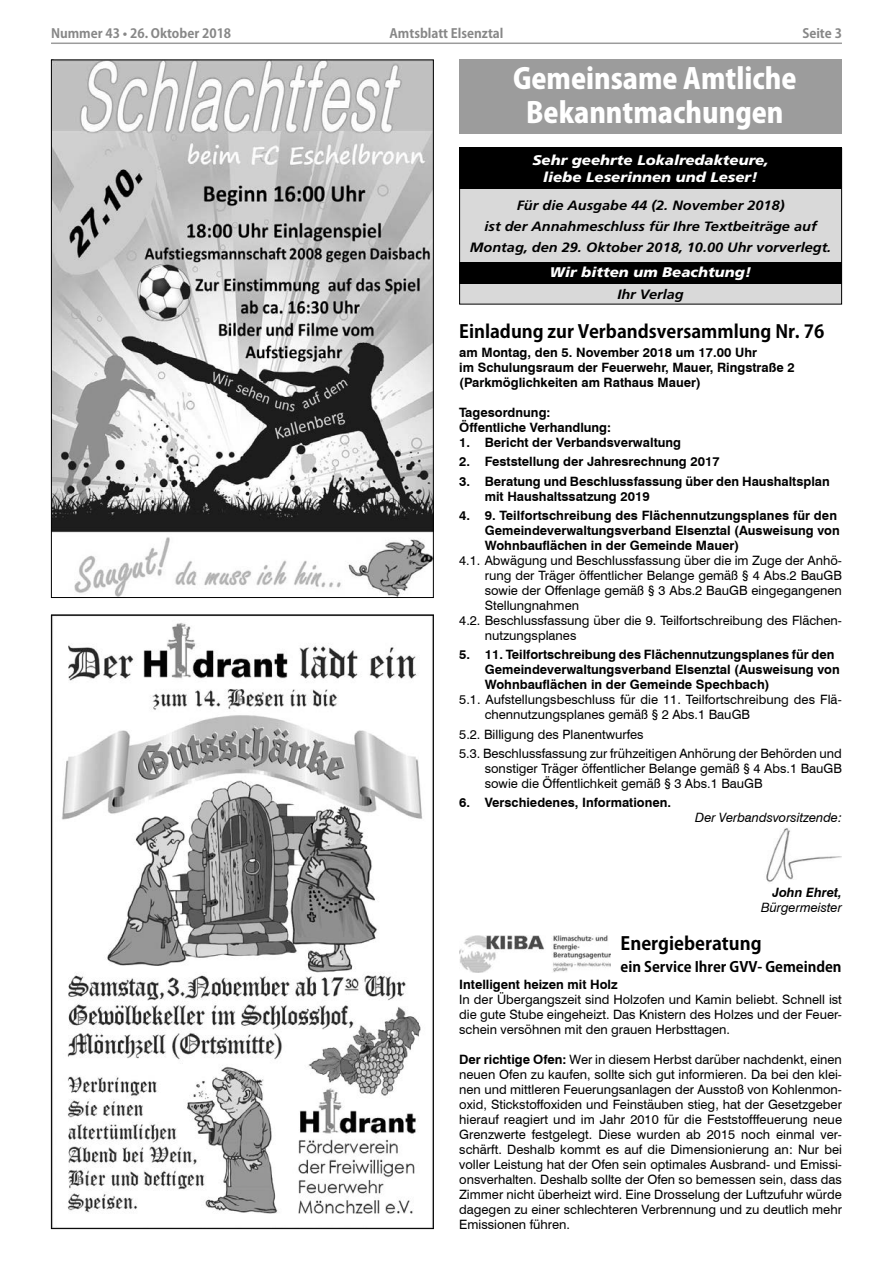
<style>
.page{position:relative;width:893px;height:1263px;background:#fff}
.page>*{position:absolute;margin:0;border:0;box-sizing:border-box;transform-origin:0 0}
.t1{font:800 28.35px/34px "Koz Go Pro";color:#fff;text-align:center;scale:.95 1}
.t2{font:700 18px "Koz Go Pro";color:#000}
.t3{font:700 14.25px "Koz Go Pro";color:#000}
.t4{font:italic 900 13.95px/16.8px "Frutiger";color:#fff;text-align:center;scale:1.08 1}
.t5{font:italic 700 13.5px/21px "Frutiger";color:#000;text-align:center;scale:1.08 1}
.t6{font:12.9px/15px "Swiss 721 BT";color:#000}
.t7{font:700 12.9px/15px "Swiss 721 BT";color:#000}
.t8{font:italic 12.9px "Swiss 721 BT";color:#000}
.t9{font:italic 700 12.9px "Swiss 721 BT";color:#000}
.t10{font:700 12.75px "Koz Go Pro";color:#878787}
.s1{font-weight:700}
</style>
<div class="page">
<hr style="left:51px;top:43px;width:791px;height:1px;background:#9c9c9c">
<img style="left:766px;top:828px;width:76px;height:55px">
<div style="left:459px;top:60px;width:383px;height:74px;background:#9c9c9c"></div>
<div style="left:459px;top:189px;width:383px;height:115px;background:#d9d9d9"></div>
<div style="left:459px;top:262px;width:383px;height:22px;background:#000"></div>
<div style="left:459px;top:147px;width:383px;height:42px;background:#000"></div>
<div style="left:459px;top:148px;width:383px;height:156px;border:1px solid #000"></div>
<img style="left:53px;top:62px;width:379px;height:534px">
<img style="left:62px;top:622px;width:360px;height:592px">
<img style="left:459px;top:935px;width:151px;height:37px">
<p class="t10" style="left:51px;top:25px;width:182px">Nummer 43 • 26. Oktober 2018</p>
<p class="t10" style="left:389px;top:25px;width:116px">Amtsblatt Elsenztal</p>
<p class="t10" style="left:802px;top:25px;width:41px">Seite 3</p>
<h1 class="t1" style="left:513px;top:63px;width:300px">Gemeinsame Amtliche<br>Bekanntmachungen</h1>
<p class="t4" style="left:532px;top:151px;width:221px">Sehr geehrte Lokalredakteure, liebe Leserinnen und Leser!</p>
<p class="t5" style="left:470px;top:195px;width:336px">Für die Ausgabe 44 (2. November 2018)<br>ist der Annahmeschluss für Ihre Textbeiträge auf<br>Montag, den 29. Oktober 2018, 10.00 Uhr vorverlegt.</p>
<p class="t5" style="left:617px;top:284px;width:63px">Ihr Verlag</p>
<p class="t4" style="left:550px;top:264px;width:188px">Wir bitten um Beachtung!</p>
<h2 class="t2" style="left:459px;top:319px;width:367px">Einladung zur Verbandsversammlung Nr. 76</h2>
<p class="t7" style="left:459px;top:344px;width:337px">am Montag, den 5. November 2018 um 17.00 Uhr<br>im Schulungsraum der Feuerwehr, Mauer, Ringstraße 2 (Parkmöglichkeiten am Rathaus Mauer)</p>
<p class="t7" style="left:459px;top:404px;width:153px">Tagesordnung:<br>Öffentliche Verhandlung:</p>
<p class="t7" style="left:459px;top:434px;width:223px">1. Bericht der Verbandsverwaltung</p>
<p class="t7" style="left:459px;top:454px;width:262px">2. Feststellung der Jahresrechnung 2017</p>
<p class="t7" style="left:485px;top:473px;width:347px;text-indent:-26px">3. Beratung und Beschlussfassung über den Haushaltsplan mit Haushaltssatzung 2019</p>
<p class="t7" style="left:485px;top:507px;width:356px;text-indent:-26px">4. 9. Teilfortschreibung des Flächennutzungsplanes für den<br>Gemeindeverwaltungsverband Elsenztal (Ausweisung von<br>Wohnbauflächen in der Gemeinde Mauer)</p>
<p class="t6" style="left:459px;top:552px;width:384px">4.1. Abwägung und Beschlussfassung über die im Zuge der Anhö-</p>
<p class="t6" style="left:485px;top:567px;width:359px">rung der Träger öffentlicher Belange gemäß § 4 Abs.2 BauGB</p>
<p class="t6" style="left:485px;top:582px;width:359px">sowie der Offenlage gemäß § 3 Abs.2 BauGB eingegangenen</p>
<p class="t6" style="left:485px;top:597px;width:96px">Stellungnahmen</p>
<p class="t6" style="left:459px;top:612px;width:384px">4.2. Beschlussfassung über die 9. Teilfortschreibung des Flächen-</p>
<p class="t6" style="left:485px;top:627px;width:93px">nutzungsplanes</p>
<p class="t7" style="left:485px;top:647px;width:356px;text-indent:-26px">5. 11. Teilfortschreibung des Flächennutzungsplanes für den<br>Gemeindeverwaltungsverband Elsenztal (Ausweisung von<br>Wohnbauflächen in der Gemeinde Spechbach)</p>
<p class="t6" style="left:485px;top:692px;width:359px;text-indent:-26px">5.1. Aufstellungsbeschluss für die 11. Teilfortschreibung des Flä&shy;chennutzungsplanes gemäß § 2 Abs.1 BauGB</p>
<p class="t6" style="left:459px;top:724px;width:384px;line-height:19.2px">5.2. Billigung des Planentwurfes<br>5.3. Beschlussfassung zur frühzeitigen Anhörung der Behörden und</p>
<p class="t6" style="left:485px;top:760px;width:359px">sonstiger Träger öffentlicher Belange gemäß § 4 Abs.1 BauGB sowie die Öffentlichkeit gemäß § 3 Abs.1 BauGB</p>
<p class="t7" style="left:459px;top:795px;width:213px">6. Verschiedenes, Informationen.</p>
<p class="t8" style="left:695px;top:809px;width:148px">Der Verbandsvorsitzende:</p>
<p class="t9" style="left:773px;top:883px;width:71px">John Ehret,</p>
<p class="t8" style="left:761px;top:899px;width:82px">Bürgermeister</p>
<h2 class="t2" style="left:621px;top:932px;width:142px">Energieberatung</h2>
<p class="t3" style="left:621px;top:957px;width:222px">ein Service Ihrer GVV- Gemeinden</p>
<p class="t7" style="left:459px;top:976px;width:160px">Intelligent heizen mit Holz</p>
<p class="t6" style="left:459px;top:991px;width:384px;text-align:justify">In der Übergangszeit sind Holzofen und Kamin beliebt. Schnell ist die gute Stube eingeheizt. Das Knistern des Holzes und der Feuer&shy;schein versöhnen mit den grauen Herbsttagen.</p>
<p class="t6" style="left:459px;top:1051px;width:384px;text-align:justify"><span class="s1">Der richtige Ofen:</span> Wer in diesem Herbst darüber nachdenkt, einen neuen Ofen zu kaufen, sollte sich gut informieren. Da bei den klei&shy;nen und mittleren Feuerungsanlagen der Ausstoß von Kohlenmon&shy;oxid, Stickstoffoxiden und Feinstäuben stieg, hat der Gesetzgeber hierauf reagiert und im Jahr 2010 für die Feststofffeuerung neue Grenzwerte festgelegt. Diese wurden ab 2015 noch einmal ver&shy;schärft. Deshalb kommt es auf die Dimensionierung an: Nur bei voller Leistung hat der Ofen sein optimales Ausbrand- und Emissi&shy;onsverhalten. Deshalb sollte der Ofen so bemessen sein, dass das Zimmer nicht überheizt wird. Eine Drosselung der Luftzufuhr würde dagegen zu einer schlechteren Verbrennung und zu deutlich mehr Emissionen führen.</p>
</div>
